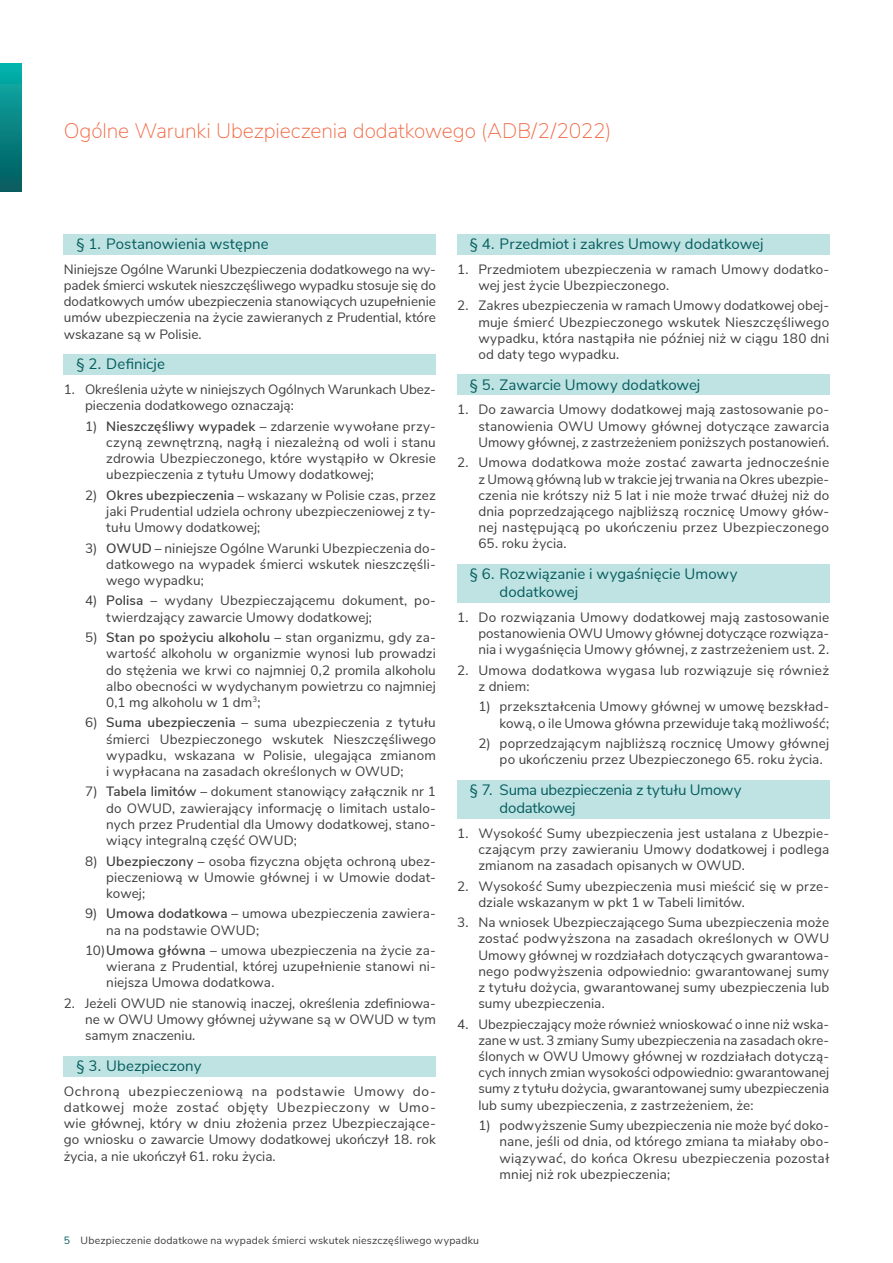
<style>
.page{position:relative;width:893px;height:1263px;background:#fff}
.page>*{position:absolute;margin:0;border:0;box-sizing:border-box;transform-origin:0 0}
.t1{font:200 21px "Nunito Sans";letter-spacing:-.005em;color:#f26640}
.t2{font:15px/18px "Nunito Sans";letter-spacing:.005em;color:#065c5f}
.t3{font:15px/18px "Nunito Sans";letter-spacing:-.015em;color:#065c5f}
.tekst_9pt{font:13.5px/16.2px "Nunito Sans";letter-spacing:.005em;color:#3e3e3f;text-align:justify}
.t4{font:10.5px "Nunito Sans";letter-spacing:.02em;color:#3e3e3f}
.s1{font-weight:600}
.s2{color:#065c5f}
</style>
<div class="page">
<div style="left:64px;top:234px;width:372px;height:20px;background:#bee3e2"></div>
<div style="left:64px;top:354px;width:372px;height:21px;background:#bee3e2"></div>
<div style="left:64px;top:1056px;width:372px;height:20px;background:#bee3e2"></div>
<div style="left:457px;top:234px;width:372px;height:20px;background:#bee3e2"></div>
<div style="left:457px;top:375px;width:372px;height:20px;background:#bee3e2"></div>
<div style="left:457px;top:564px;width:372px;height:38px;background:#bee3e2"></div>
<div style="left:457px;top:780px;width:372px;height:38px;background:#bee3e2"></div>
<div style="left:0;top:64px;width:21px;height:127px;background:linear-gradient(to bottom,#09b2ac,#05595d)"></div>
<p class="t1" style="left:64px;top:116px;width:549px">Ogólne Warunki Ubezpieczenia dodatkowego (ADB/2/2022)</p>
<p class="t2" style="left:77px;top:234px;width:194px">§ 1. Postanowienia wstępne</p>
<p class="tekst_9pt" style="left:64px;top:260px;width:374px">Niniejsze Ogólne Warunki Ubezpieczenia dodatkowego na wy&shy;padek śmierci wskutek nieszczęśliwego wypadku stosuje się do dodatkowych umów ubezpieczenia stanowiących uzupełnienie umów ubezpieczenia na życie zawieranych z Prudential, które wskazane są w Polisie.</p>
<p class="t2" style="left:77px;top:354px;width:90px">§ 2. Definicje</p>
<p class="tekst_9pt" style="left:85px;top:380px;width:352px;text-indent:-21px">1. Określenia użyte w niniejszych Ogólnych Warunkach Ubez&shy;pieczenia dodatkowego oznaczają:</p>
<p class="tekst_9pt" style="left:106px;top:417px;width:331px;text-indent:-21px">1) <span class="s1">Nieszczęśliwy wypadek –</span> zdarzenie wywołane przy&shy;czyną zewnętrzną, nagłą i niezależną od woli i stanu zdrowia Ubezpieczonego, które wystąpiło w Okresie ubezpieczenia z tytułu Umowy dodatkowej;</p>
<p class="tekst_9pt" style="left:106px;top:486px;width:331px;text-indent:-21px">2) <span class="s1">Okres ubezpieczenia –</span> wskazany w Polisie czas, przez jaki Prudential udziela ochrony ubezpieczeniowej z ty&shy;tułu Umowy dodatkowej;</p>
<p class="tekst_9pt" style="left:106px;top:539px;width:331px;text-indent:-21px">3) <span class="s1">OWUD –</span> niniejsze Ogólne Warunki Ubezpieczenia do&shy;datkowego na wypadek śmierci wskutek nieszczęśli&shy;wego wypadku;</p>
<p class="tekst_9pt" style="left:106px;top:592px;width:331px;text-indent:-21px">4) <span class="s1">Polisa –</span> wydany Ubezpieczającemu dokument, po&shy;twierdzający zawarcie Umowy dodatkowej;</p>
<p class="tekst_9pt" style="left:106px;top:628px;width:331px;text-indent:-21px">5) <span class="s1">Stan po spożyciu alkoholu –</span> stan organizmu, gdy za&shy;wartość alkoholu w organizmie wynosi lub prowadzi do stężenia we krwi co najmniej 0,2 promila alkoholu albo obecności w wydychanym powietrzu co najmniej 0,1 mg alkoholu w 1 dm<sup>3</sup>;</p>
<p class="tekst_9pt" style="left:106px;top:714px;width:331px;text-indent:-21px">6) <span class="s1">Suma ubezpieczenia –</span> suma ubezpieczenia z tytułu śmierci Ubezpieczonego wskutek Nieszczęśliwego wypadku, wskazana w Polisie, ulegająca zmianom i wypłacana na zasadach określonych w OWUD;</p>
<p class="tekst_9pt" style="left:106px;top:783px;width:331px;text-indent:-21px">7) <span class="s1">Tabela limitów –</span> dokument stanowiący załącznik nr 1 do OWUD, zawierający informację o limitach ustalo&shy;nych przez Prudential dla Umowy dodatkowej, stano&shy;wiący integralną część OWUD;</p>
<p class="tekst_9pt" style="left:106px;top:852px;width:331px;text-indent:-21px">8) <span class="s1">Ubezpieczony –</span> osoba fizyczna objęta ochroną ubez&shy;pieczeniową w Umowie głównej i w Umowie dodat&shy;kowej;</p>
<p class="tekst_9pt" style="left:106px;top:905px;width:331px;text-indent:-21px">9) <span class="s1">Umowa dodatkowa –</span> umowa ubezpieczenia zawiera&shy;na na podstawie OWUD;</p>
<p class="tekst_9pt" style="left:106px;top:941px;width:331px;text-indent:-21px">10)<span class="s1">Umowa główna –</span> umowa ubezpieczenia na życie za&shy;wierana z Prudential, której uzupełnienie stanowi ni&shy;niejsza Umowa dodatkowa.</p>
<p class="tekst_9pt" style="left:85px;top:994px;width:352px;text-indent:-21px">2. Jeżeli OWUD nie stanowią inaczej, określenia zdefiniowa&shy;ne w OWU Umowy głównej używane są w OWUD w tym samym znaczeniu.</p>
<p class="t2" style="left:77px;top:1056px;width:126px">§ 3. Ubezpieczony</p>
<p class="tekst_9pt" style="left:64px;top:1082px;width:374px">Ochroną ubezpieczeniową na podstawie Umowy do&shy;datkowej może zostać objęty Ubezpieczony w Umo&shy;wie głównej, który w dniu złożenia przez Ubezpieczające&shy;go wniosku o zawarcie Umowy dodatkowej ukończył 18. rok życia, a nie ukończył 61. roku życia.</p>
<p class="t2" style="left:470px;top:234px;width:295px">§ 4. Przedmiot i zakres Umowy dodatkowej</p>
<p class="tekst_9pt" style="left:478px;top:260px;width:352px;text-indent:-21px">1. Przedmiotem ubezpieczenia w ramach Umowy dodatko&shy;wej jest życie Ubezpieczonego.</p>
<p class="tekst_9pt" style="left:478px;top:297px;width:352px;text-indent:-21px">2. Zakres ubezpieczenia w ramach Umowy dodatkowej obej&shy;muje śmierć Ubezpieczonego wskutek Nieszczęśliwego wypadku, która nastąpiła nie później niż w ciągu 180 dni od daty tego wypadku.</p>
<p class="t2" style="left:470px;top:375px;width:232px">§ 5. Zawarcie Umowy dodatkowej</p>
<p class="tekst_9pt" style="left:478px;top:401px;width:352px;text-indent:-21px">1. Do zawarcia Umowy dodatkowej mają zastosowanie po&shy;stanowienia OWU Umowy głównej dotyczące zawarcia Umowy głównej, z zastrzeżeniem poniższych postanowień.</p>
<p class="tekst_9pt" style="left:478px;top:454px;width:352px;text-indent:-21px">2. Umowa dodatkowa może zostać zawarta jednocześnie z Umową główną lub w trakcie jej trwania na Okres ubezpie&shy;czenia nie krótszy niż 5 lat i nie może trwać dłużej niż do dnia poprzedzającego najbliższą rocznicę Umowy głów&shy;nej następującą po ukończeniu przez Ubezpieczonego</p>
<p class="tekst_9pt" style="left:478px;top:535px;width:90px">65. roku życia.</p>
<p class="t2" style="left:500px;top:564px;width:239px;text-indent:-30px">§ 6. Rozwiązanie i wygaśnięcie Umowy dodatkowej</p>
<p class="tekst_9pt" style="left:478px;top:608px;width:352px;text-indent:-21px">1. Do rozwiązania Umowy dodatkowej mają zastosowanie postanowienia OWU Umowy głównej dotyczące rozwiąza&shy;nia i wygaśnięcia Umowy głównej, z zastrzeżeniem ust. 2.</p>
<p class="tekst_9pt" style="left:478px;top:661px;width:352px;text-indent:-21px">2. Umowa dodatkowa wygasa lub rozwiązuje się również z dniem:</p>
<p class="tekst_9pt" style="left:478px;top:698px;width:352px;text-align:right">1) przekształcenia Umowy głównej w umowę bezskład&shy;kową, o ile Umowa główna przewiduje taką możliwość;</p>
<p class="tekst_9pt" style="left:500px;top:734px;width:331px;text-indent:-21px">2) poprzedzającym najbliższą rocznicę Umowy głównej po ukończeniu przez Ubezpieczonego 65. roku życia.</p>
<p class="t3" style="left:500px;top:780px;width:243px;text-indent:-30px">§ 7. Suma ubezpieczenia z tytułu Umowy dodatkowej</p>
<p class="tekst_9pt" style="left:478px;top:824px;width:352px;text-indent:-21px">1. Wysokość Sumy ubezpieczenia jest ustalana z Ubezpie&shy;czającym przy zawieraniu Umowy dodatkowej i podlega zmianom na zasadach opisanych w OWUD.</p>
<p class="tekst_9pt" style="left:478px;top:877px;width:352px;text-indent:-21px">2. Wysokość Sumy ubezpieczenia musi mieścić się w prze&shy;dziale wskazanym w pkt 1 w Tabeli limitów.</p>
<p class="tekst_9pt" style="left:478px;top:913px;width:352px;text-indent:-21px">3. Na wniosek Ubezpieczającego Suma ubezpieczenia może zostać podwyższona na zasadach określonych w OWU Umowy głównej w rozdziałach dotyczących gwarantowa&shy;nego podwyższenia odpowiednio: gwarantowanej sumy z tytułu dożycia, gwarantowanej sumy ubezpieczenia lub sumy ubezpieczenia.</p>
<p class="tekst_9pt" style="left:478px;top:1015px;width:352px;text-indent:-21px">4. Ubezpieczający może również wnioskować o inne niż wska&shy;zane w ust. 3 zmiany Sumy ubezpieczenia na zasadach okre&shy;ślonych w OWU Umowy głównej w rozdziałach dotyczą&shy;cych innych zmian wysokości odpowiednio: gwarantowanej sumy z tytułu dożycia, gwarantowanej sumy ubezpieczenia lub sumy ubezpieczenia, z zastrzeżeniem, że:</p>
<p class="tekst_9pt" style="left:500px;top:1116px;width:331px;text-indent:-21px">1) podwyższenie Sumy ubezpieczenia nie może być doko&shy;nane, jeśli od dnia, od którego zmiana ta miałaby obo&shy;wiązywać, do końca Okresu ubezpieczenia pozostał mniej niż rok ubezpieczenia;</p>
<p class="t4" style="left:64px;top:1232px;width:417px"><span class="s2">5</span> Ubezpieczenie dodatkowe na wypadek śmierci wskutek nieszczęśliwego wypadku</p>
</div>
